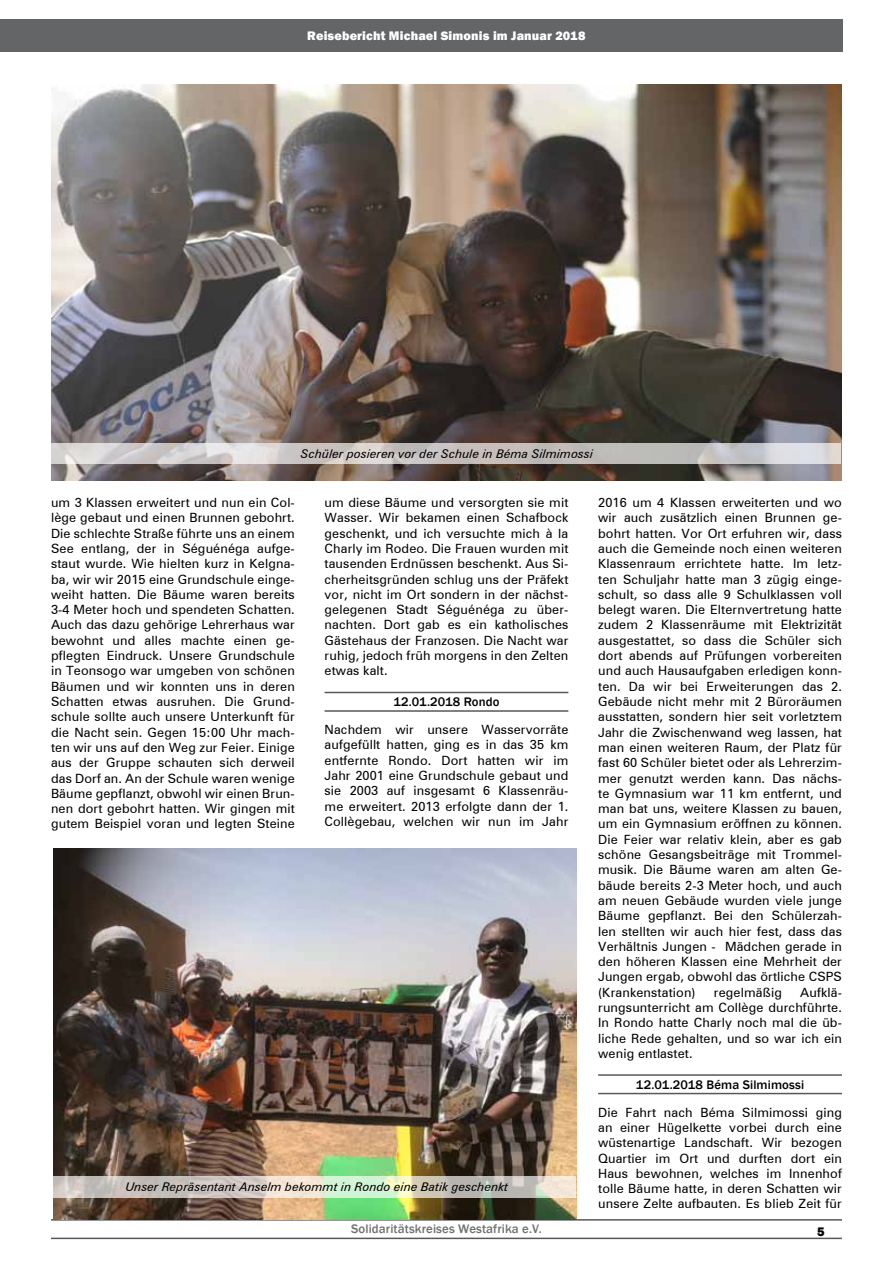
<style>
.page{position:relative;width:893px;height:1263px;background:#fff}
.page>*{position:absolute;margin:0;border:0;box-sizing:border-box;transform-origin:0 0}
.t1{font:12.75px/15.3px "Zurich BT";letter-spacing:.01em;color:#000;text-align:justify}
.t2{font:500 12.75px "Franklin Gothic";letter-spacing:.01em;color:#000}
.t3{font:800 12.75px "Franklin Gothic";letter-spacing:.01em;color:#fff}
.t4{font:500 12.75px "Franklin Gothic";letter-spacing:.01em;color:#707172}
.t5{font:800 12.75px "Franklin Gothic";color:#000}
.t6{font:italic 12px "Zurich BT";color:#000}
</style>
<div class="page">
<div style="left:0;top:19px;width:842px;height:32px;background:#646567"></div>
<hr style="left:51px;top:1219px;width:791px;height:1px;background:#58585a">
<hr style="left:51px;top:1237px;width:791px;height:2px;background:#58585a">
<hr style="left:325px;top:692px;width:243px;height:1px;background:#58585a">
<hr style="left:325px;top:710px;width:243px;height:2px;background:#58585a">
<hr style="left:598px;top:1074px;width:244px;height:2px;background:#58585a">
<hr style="left:598px;top:1093px;width:244px;height:1px;background:#58585a">
<img style="left:54px;top:849px;width:522px;height:370px">
<svg style="left:53px;top:1176px;width:523px;height:22px;background:#d2d0c4"></svg>
<img style="left:51px;top:85px;width:791px;height:395px">
<svg style="left:51px;top:444px;width:790px;height:20px;background:#ccc9c7"></svg>
<p class="t3" style="left:307px;top:27px;width:280px">Reisebericht Michael Simonis im Januar 2018</p>
<p class="t6" style="left:301px;top:447px;width:294px">Schüler posieren vor der Schule in Béma Silmimossi</p>
<p class="t1" style="left:51px;top:495px;width:245px">um 3 Klassen erweitert und nun ein Col&shy;lège gebaut und einen Brunnen gebohrt.<br>Die schlechte Straße führte uns an einem See entlang, der in Séguénéga aufge&shy;staut wurde. Wie hielten kurz in Kelgna&shy;ba, wir wir 2015 eine Grundschule einge&shy;weiht hatten. Die Bäume waren bereits 3-4 Meter hoch und spendeten Schatten.<br>Auch das dazu gehörige Lehrerhaus war bewohnt und alles machte einen ge&shy;pflegten Eindruck. Unsere Grundschule in Teonsogo war umgeben von schönen Bäumen und wir konnten uns in deren Schatten etwas ausruhen. Die Grund&shy;schule sollte auch unsere Unterkunft für die Nacht sein. Gegen 15:00 Uhr mach&shy;ten wir uns auf den Weg zur Feier. Einige aus der Gruppe schauten sich derweil das Dorf an. An der Schule waren wenige Bäume gepflanzt, obwohl wir einen Brun&shy;nen dort gebohrt hatten. Wir gingen mit gutem Beispiel voran und legten Steine</p>
<p class="t1" style="left:325px;top:495px;width:245px">um diese Bäume und versorgten sie mit Wasser. Wir bekamen einen Schafbock geschenkt, und ich versuchte mich à la Charly im Rodeo. Die Frauen wurden mit tausenden Erdnüssen beschenkt. Aus Si&shy;cherheitsgründen schlug uns der Präfekt vor, nicht im Ort sondern in der nächst&shy;gelegenen Stadt Séguénéga zu über&shy;nachten. Dort gab es ein katholisches Gästehaus der Franzosen. Die Nacht war ruhig, jedoch früh morgens in den Zelten etwas kalt.</p>
<p class="t2" style="left:393px;top:694px;width:108px">12.01.2018 Rondo</p>
<p class="t1" style="left:325px;top:722px;width:245px">Nachdem wir unsere Wasservorräte aufgefüllt hatten, ging es in das 35 km entfernte Rondo. Dort hatten wir im Jahr 2001 eine Grundschule gebaut und sie 2003 auf insgesamt 6 Klassenräu&shy;me erweitert. 2013 erfolgte dann der 1.<br>Collègebau, welchen wir nun im Jahr</p>
<p class="t6" style="left:126px;top:1179px;width:384px">Unser Repräsentant Anselm bekommt in Rondo eine Batik geschenkt</p>
<p class="t1" style="left:598px;top:495px;width:245px">2016 um 4 Klassen erweiterten und wo wir auch zusätzlich einen Brunnen ge&shy;bohrt hatten. Vor Ort erfuhren wir, dass auch die Gemeinde noch einen weiteren Klassenraum errichtete hatte. Im letz&shy;ten Schuljahr hatte man 3 zügig einge&shy;schult, so dass alle 9 Schulklassen voll belegt waren. Die Elternvertretung hatte zudem 2 Klassenräume mit Elektrizität ausgestattet, so dass die Schüler sich dort abends auf Prüfungen vorbereiten und auch Hausaufgaben erledigen konn&shy;ten. Da wir bei Erweiterungen das 2.<br>Gebäude nicht mehr mit 2 Büroräumen ausstatten, sondern hier seit vorletztem Jahr die Zwischenwand weg lassen, hat man einen weiteren Raum, der Platz für fast 60 Schüler bietet oder als Lehrerzim&shy;mer genutzt werden kann. Das nächs&shy;te Gymnasium war 11 km entfernt, und man bat uns, weitere Klassen zu bauen, um ein Gymnasium eröffnen zu können.<br>Die Feier war relativ klein, aber es gab schöne Gesangsbeiträge mit Trommel&shy;musik. Die Bäume waren am alten Ge&shy;bäude bereits 2-3 Meter hoch, und auch am neuen Gebäude wurden viele junge Bäume gepflanzt. Bei den Schülerzah&shy;len stellten wir auch hier fest, dass das Verhältnis Jungen - Mädchen gerade in den höheren Klassen eine Mehrheit der Jungen ergab, obwohl das örtliche CSPS (Krankenstation)</p>
<p class="t1" style="left:598px;top:984px;width:245px;text-indent:202px">Aufklä&shy;rungsunterricht am Collège durchführte.<br>In Rondo hatte Charly noch mal die üb&shy;liche Rede gehalten, und so war ich ein wenig entlastet.</p>
<p class="t2" style="left:636px;top:1076px;width:170px">12.01.2018 Béma Silmimossi</p>
<p class="t1" style="left:598px;top:1104px;width:245px">Die Fahrt nach Béma Silmimossi ging an einer Hügelkette vorbei durch eine wüstenartige Landschaft. Wir bezogen Quartier im Ort und durften dort ein Haus bewohnen, welches im Innenhof tolle Bäume hatte, in deren Schatten wir unsere Zelte aufbauten. Es blieb Zeit für</p>
<p class="t1" style="left:714px;top:984px;width:70px">regelmäßig</p>
<p class="t4" style="left:351px;top:1221px;width:192px">Solidaritätskreises Westafrika e.V.</p>
<p class="t5" style="left:817px;top:1223px;width:9px">5</p>
</div>
